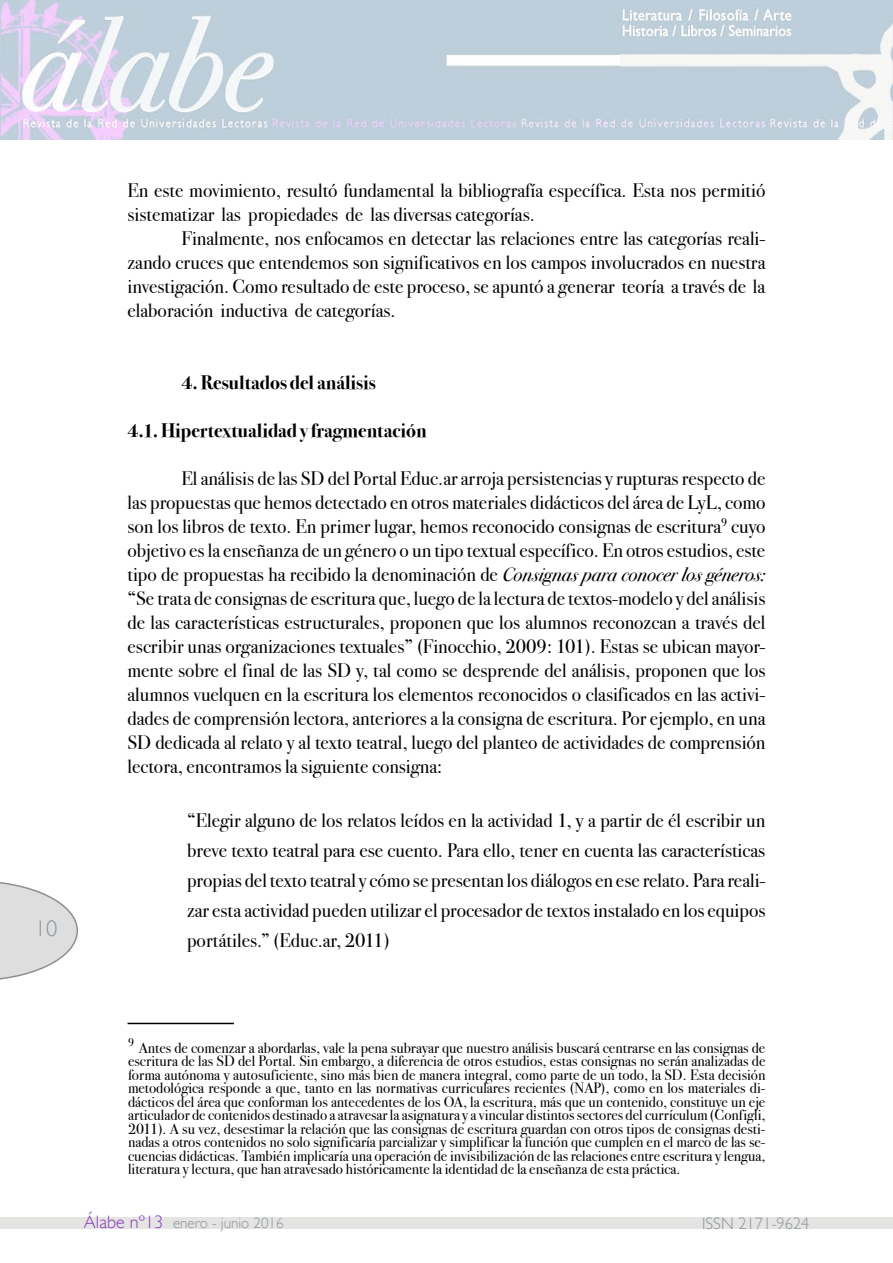
<style>
.page{position:relative;width:893px;height:1263px;background:#fff}
.page>*{position:absolute;margin:0;border:0;box-sizing:border-box;transform-origin:0 0}
.t1{font:300 22.5px "Gill Sans";color:#8a949d}
.t2{font:19.5px/24px "Bodoni Svty Two ITCTT Book";color:#000;text-align:justify}
.t3{font:19.5px "Bodoni Svty Two ITCTT Bold";color:#000}
.t4{font:300 16.5px "Gill Sans";color:#8c959c}
.t5{font:15px/13.5px "Bodoni Svty Two ITCTT Book";color:#000;text-align:justify}
.t6{font:300 15px "Gill Sans";color:#8c959c}
.s1{font-family:"Bodoni Svty Two ITCTT Book Ita"}
.s2{font-size:18px;color:#893ab6}
</style>
<div class="page">
<svg style="left:0;top:882px;width:78px;height:98px"></svg>
<div style="left:0;top:1218px;width:893px;height:11px;background:#e4e4e3"></div>
<img style="left:0;top:0;width:893px;height:139px">
<hr style="left:128px;top:1023px;width:106px;height:1px;background:#000">
<p class="t1" style="left:35px;top:915px;width:24px">10</p>
<p class="t2" style="left:128px;top:178px;width:639px">En este movimiento, resultó fundamental la bibliografía específica. Esta nos permitió sistematizar las propiedades de las diversas categorías.</p>
<p class="t2" style="left:128px;top:226px;width:639px;text-indent:54px">Finalmente, nos enfocamos en detectar las relaciones entre las categorías reali&shy;zando cruces que entendemos son significativos en los campos involucrados en nuestra investigación. Como resultado de este proceso, se apuntó a generar teoría a través de la elaboración inductiva de categorías.</p>
<p class="t3" style="left:182px;top:371px;width:196px">4. Resultados del análisis</p>
<p class="t3" style="left:128px;top:419px;width:301px">4.1. Hipertextualidad y fragmentación</p>
<p class="t2" style="left:128px;top:466px;width:639px;text-indent:54px">El análisis de las SD del Portal Educ.ar arroja persistencias y rupturas respecto de las propuestas que hemos detectado en otros materiales didácticos del área de LyL, como son los libros de texto. En primer lugar, hemos reconocido consignas de escritura<sup>9</sup> cuyo objetivo es la enseñanza de un género o un tipo textual específico. En otros estudios, este tipo de propuestas ha recibido la denominación de <span class="s1">Consignas para conocer los géneros: </span>“Se trata de consignas de escritura que, luego de la lectura de textos-modelo y del análisis de las características estructurales, proponen que los alumnos reconozcan a través del escribir unas organizaciones textuales” (Finocchio, 2009: 101). Estas se ubican mayor&shy;mente sobre el final de las SD y, tal como se desprende del análisis, proponen que los alumnos vuelquen en la escritura los elementos reconocidos o clasificados en las activi&shy;dades de comprensión lectora, anteriores a la consigna de escritura. Por ejemplo, en una SD dedicada al relato y al texto teatral, luego del planteo de actividades de comprensión lectora, encontramos la siguiente consigna:</p>
<p class="t2" style="left:187px;top:805px;width:580px;line-height:30px">“Elegir alguno de los relatos leídos en la actividad 1, y a partir de él escribir un breve texto teatral para ese cuento. Para ello, tener en cuenta las características propias del texto teatral y cómo se presentan los diálogos en ese relato. Para reali&shy;zar esta actividad pueden utilizar el procesador de textos instalado en los equipos portátiles.” (Educ.ar, 2011)</p>
<p class="t5" style="left:128px;top:1041px;width:639px"><sup>9</sup> Antes de comenzar a abordarlas, vale la pena subrayar que nuestro análisis buscará centrarse en las consignas de escritura de las SD del Portal. Sin embargo, a diferencia de otros estudios, estas consignas no serán analizadas de forma autónoma y autosuficiente, sino más bien de manera integral, como parte de un todo, la SD. Esta decisión metodológica responde a que, tanto en las normativas curriculares recientes (NAP), como en los materiales di&shy;dácticos del área que conforman los antecedentes de los OA, la escritura, más que un contenido, constituye un eje articulador de contenidos destinado a atravesar la asignatura y a vincular distintos sectores del currículum (Configli, 2011). A su vez, desestimar la relación que las consignas de escritura guardan con otros tipos de consignas desti&shy;nadas a otros contenidos no solo significaría parcializar y simplificar la función que cumplen en el marco de las se&shy;cuencias didácticas. También implicaría una operación de invisibilización de las relaciones entre escritura y lengua, literatura y lectura, que han atravesado históricamente la identidad de la enseñanza de esta práctica.</p>
<p class="t6" style="left:84px;top:1214px;width:201px"><span class="s2">Álabe nº13</span> enero - junio 2016</p>
<p class="t4" style="left:702px;top:1214px;width:109px">ISSN 2171-9624</p>
</div>
